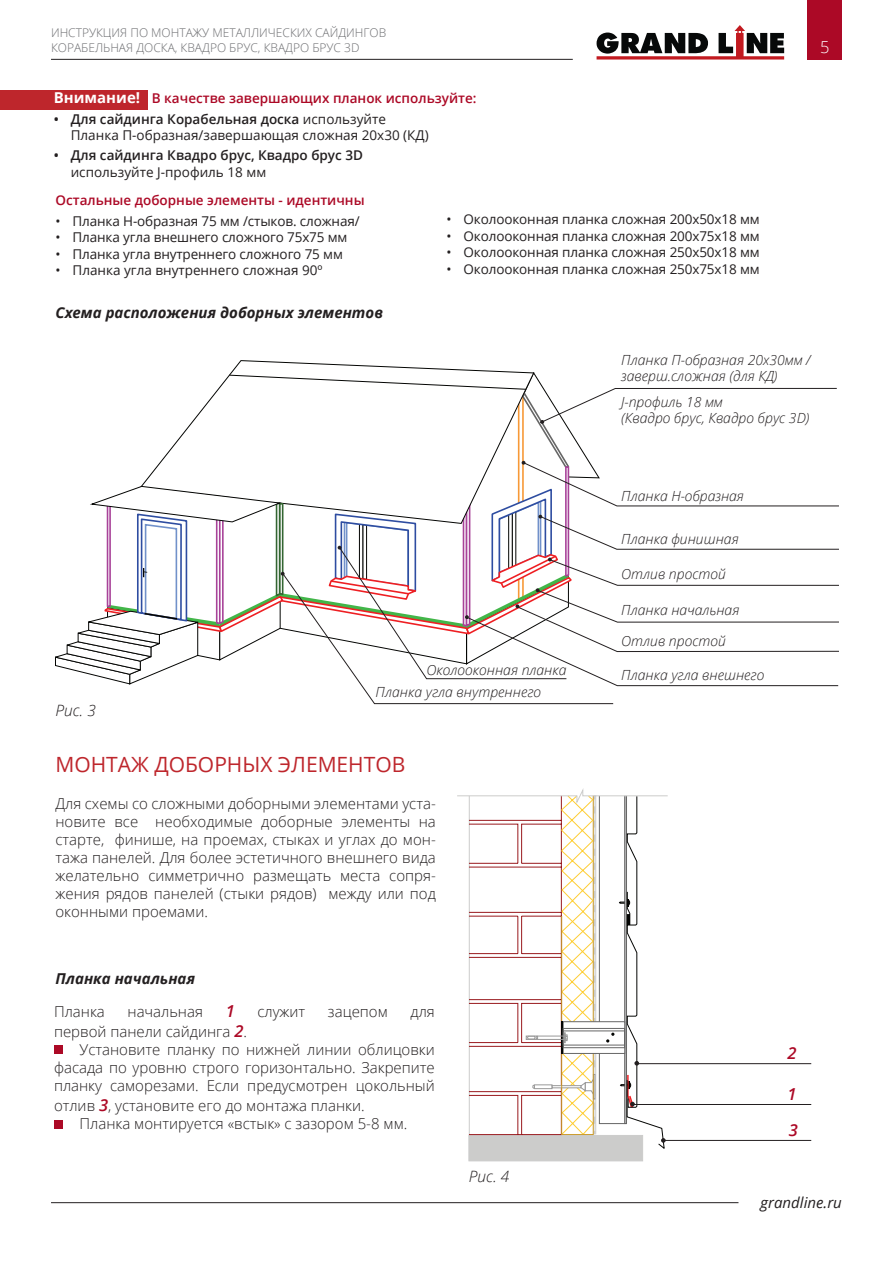
<style>
.page{position:relative;width:893px;height:1263px;background:#fff}
.page>*{position:absolute;margin:0;border:0;box-sizing:border-box;transform-origin:0 0}
.t1{font:21px "Open Sans";color:#be262c}
.t2{font:italic 600 16.5px/36px "Open Sans";color:#ac0926}
.t3{font:300 16.5px "Open Sans";color:#fff}
.t4{font:italic 300 15.6px "Open Sans";color:#231f20}
.t5{font:300 15px/18px "Open Sans";color:#231f20;text-align:justify}
.t6{font:italic 700 15px "Open Sans";color:#231f20}
.t7{font:italic 15px "Open Sans";color:#231f20}
.t8{font:italic 300 13.95px/16.5px "Open Sans";color:#231f20}
.t9{font:13.5px/16.2px "Open Sans";letter-spacing:-.01em;color:#231f20}
.t10{font:600 13.5px "Open Sans";color:#ac0926}
.t11{font:600 13.5px "Open Sans";color:#231f20}
.t12{font:300 12px/14.4px "Open Sans";color:#6c6d70}
.s1{font-weight:700;font-size:15px;color:#fff}
.s2{font-weight:600}
.s3{font-weight:600;font-style:italic;font-size:16.5px;color:#ac0926}
</style>
<div class="page">
<hr style="left:51px;top:59px;width:522px;height:1px;background:#231f20">
<hr style="left:51px;top:1202px;width:687px;height:1px;background:#231f20">
<svg style="left:597px;top:25px;width:187px;height:35px"></svg>
<div style="left:808px;top:0;width:34px;height:60px;background:#ac0926"></div>
<svg style="left:229px;top:360px;width:305px;height:15px"></svg>
<svg style="left:55px;top:375px;width:784px;height:329px"></svg>
<div style="left:469px;top:1135px;width:174px;height:26px;background:#cccccb"></div>
<div style="left:54px;top:1046px;width:8px;height:8px;background:#ac0926"></div>
<div style="left:54px;top:1120px;width:8px;height:8px;background:#ac0926"></div>
<hr style="left:632px;top:1104px;width:179px;height:1px;background:#231f20">
<hr style="left:663px;top:1140px;width:148px;height:1px;background:#231f20">
<hr style="left:637px;top:1063px;width:174px;height:1px;background:#231f20">
<svg style="left:457px;top:789px;width:211px;height:360px"></svg>
<div style="left:0;top:90px;width:148px;height:19px;background:#be262c"></div>
<p class="t12" style="left:51px;top:25px;width:337px">ИНСТРУКЦИЯ ПО МОНТАЖУ МЕТАЛЛИЧЕСКИХ САЙДИНГОВ<br>КОРАБЕЛЬНАЯ ДОСКА, КВАДРО БРУС, КВАДРО БРУС 3D</p>
<p class="t3" style="left:820px;top:36px;width:11px">5</p>
<p class="t10" style="left:54px;top:89px;width:424px"><span class="s1">Внимание!</span> В качестве завершающих планок используйте:</p>
<p class="t9" style="left:71px;top:110px;width:359px;text-indent:-17px"><span class="s2">• Для сайдинга Корабельная доска</span> используйте<br>Планка П-образная/завершающая сложная 20х30 (КД)</p>
<p class="t11" style="left:54px;top:146px;width:311px">• Для сайдинга Квадро брус, Квадро брус 3D</p>
<p class="t9" style="left:71px;top:163px;width:197px">используйте J-профиль 18 мм</p>
<p class="t9" style="left:55px;top:212px;width:306px">• Планка Н-образная 75 мм /стыков. сложная/</p>
<p class="t9" style="left:55px;top:229px;width:294px">• Планка угла внешнего сложного 75x75 мм</p>
<p class="t9" style="left:55px;top:245px;width:289px">• Планка угла внутреннего сложного 75 мм</p>
<p class="t9" style="left:55px;top:261px;width:269px">• Планка угла внутреннего сложная 90º</p>
<p class="t10" style="left:55px;top:191px;width:311px">Остальные доборные элементы - идентичны</p>
<p class="t9" style="left:446px;top:211px;width:315px">• Околооконная планка сложная 200х50х18 мм</p>
<p class="t9" style="left:446px;top:228px;width:315px">• Околооконная планка сложная 200х75х18 мм</p>
<p class="t9" style="left:446px;top:244px;width:315px">• Околооконная планка сложная 250х50х18 мм</p>
<p class="t9" style="left:446px;top:261px;width:315px">• Околооконная планка сложная 250х75х18 мм</p>
<p class="t6" style="left:55px;top:301px;width:329px">Схема расположения доборных элементов</p>
<p class="t8" style="left:621px;top:351px;width:191px">Планка П-образная 20х30мм / заверш.сложная (для КД)</p>
<p class="t8" style="left:621px;top:393px;width:190px">J-профиль 18 мм<br>(Квадро брус, Квадро брус 3D)</p>
<p class="t8" style="left:621px;top:487px;width:124px">Планка Н-образная</p>
<p class="t8" style="left:621px;top:530px;width:119px">Планка финишная</p>
<p class="t8" style="left:621px;top:565px;width:106px">Отлив простой</p>
<p class="t8" style="left:621px;top:601px;width:120px">Планка начальная</p>
<p class="t8" style="left:621px;top:632px;width:106px">Отлив простой</p>
<p class="t4" style="left:55px;top:699px;width:42px">Рис. 3</p>
<p class="t8" style="left:426px;top:661px;width:142px">Околооконная планка</p>
<p class="t8" style="left:621px;top:666px;width:145px">Планка угла внешнего</p>
<p class="t8" style="left:376px;top:683px;width:167px">Планка угла внутреннего</p>
<h1 class="t1" style="left:55px;top:750px;width:351px">МОНТАЖ ДОБОРНЫХ ЭЛЕМЕНТОВ</h1>
<p class="t5" style="left:55px;top:794px;width:382px">Для схемы со сложными доборными элементами уста&shy;новите все необходимые доборные элементы на старте, финише, на проемах, стыках и углах до мон&shy;тажа панелей. Для более эстетичного внешнего вида желательно симметрично размещать места сопря&shy;жения рядов панелей (стыки рядов) между или под оконными проемами.</p>
<p class="t6" style="left:55px;top:967px;width:141px">Планка начальная</p>
<p class="t5" style="left:54px;top:1002px;width:52px">Планка</p>
<p class="t5" style="left:127px;top:1002px;width:77px">начальная</p>
<p class="t2" style="left:226px;top:993px;width:11px">1</p>
<p class="t5" style="left:257px;top:1002px;width:49px">служит</p>
<p class="t5" style="left:328px;top:1002px;width:61px">зацепом</p>
<p class="t5" style="left:410px;top:1002px;width:26px">для</p>
<p class="t5" style="left:54px;top:1022px;width:195px">первой панели сайдинга <span class="s3">2</span>.</p>
<p class="t5" style="left:80px;top:1040px;width:357px">Установите планку по нижней линии облицовки</p>
<p class="t5" style="left:54px;top:1058px;width:382px">фасада по уровню строго горизонтально. Закрепите</p>
<p class="t5" style="left:54px;top:1076px;width:382px">планку саморезами. Если предусмотрен цокольный</p>
<p class="t5" style="left:80px;top:1096px;width:329px;text-indent:-26px">отлив <span class="s3">3</span>, установите его до монтажа планки.<br>Планка монтируется «встык» с зазором 5-8 мм.</p>
<p class="t4" style="left:469px;top:1166px;width:42px">Рис. 4</p>
<p class="t2" style="left:787px;top:1034px;width:11px">2</p>
<p class="t2" style="left:787px;top:1075px;width:12px">1<br>3</p>
<p class="t7" style="left:761px;top:1192px;width:83px">grandline.ru</p>
</div>
